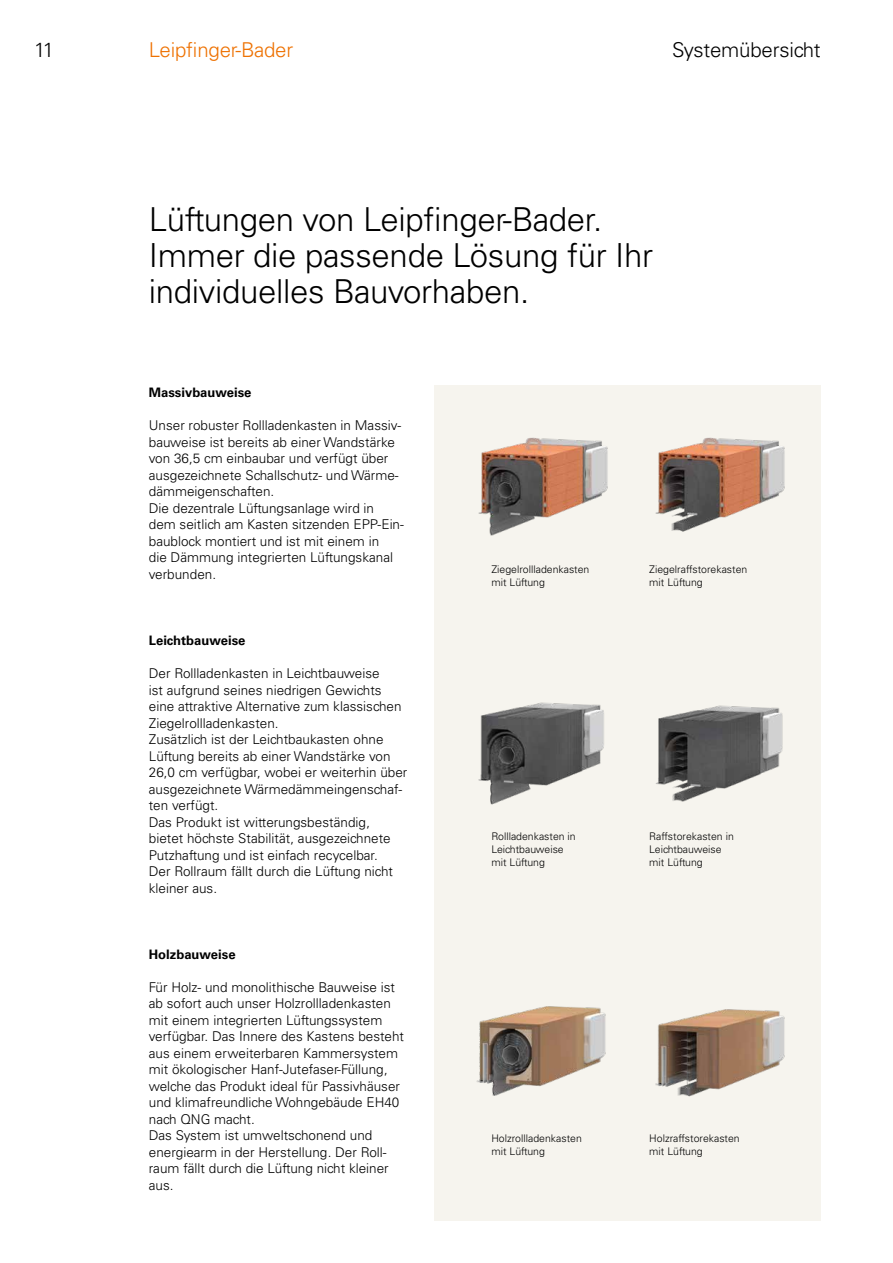
<style>
.page{position:relative;width:893px;height:1263px;background:#fff}
.page>*{position:absolute;margin:0;border:0;box-sizing:border-box;transform-origin:0 0}
.t1{font:300 33px/36px "Univers LT Std";letter-spacing:-.01em;color:#000}
.t2{font:300 20.4px "Univers LT Std";letter-spacing:-.01em;color:#000}
.t3{font:300 20.4px "Univers LT Std";letter-spacing:-.01em;color:#ee7203}
.t4{font:300 13.5px/16.5px "Univers LT Std";color:#000}
.t5{font:700 13.05px "Univers LT Std";color:#000}
.t6{font:300 10.5px/12.8px "Univers LT Std";color:#000}
</style>
<div class="page">
<div style="left:434px;top:385px;width:387px;height:835px;background:#f6f4ee"></div>
<img style="left:655px;top:437px;width:130px;height:95px">
<img style="left:656px;top:705px;width:127px;height:97px">
<img style="left:655px;top:1009px;width:130px;height:88px">
<img style="left:478px;top:437px;width:130px;height:99px">
<img style="left:478px;top:702px;width:126px;height:103px">
<img style="left:476px;top:1006px;width:130px;height:90px">
<h2 class="t2" style="left:34px;top:38px;width:22px">11</h2>
<h2 class="t3" style="left:149px;top:38px;width:146px">Leipfinger-Bader</h2>
<h2 class="t2" style="left:672px;top:38px;width:150px">Systemübersicht</h2>
<h1 class="t1" style="left:149px;top:202px;width:506px">Lüftungen von Leipfinger-Bader.<br>Immer die passende Lösung für Ihr individuelles Bauvorhaben.</h1>
<p class="t5" style="left:149px;top:385px;width:104px">Massivbauweise</p>
<p class="t4" style="left:149px;top:417px;width:257px">Unser robuster Rollladenkasten in Massiv&shy;bauweise ist bereits ab einer Wandstärke von 36,5 cm einbaubar und verfügt über ausgezeichnete Schallschutz- und Wärme&shy;dämmeigenschaften.<br>Die dezentrale Lüftungsanlage wird in dem seitlich am Kasten sitzenden EPP-Ein&shy;baublock montiert und ist mit einem in<br>die Dämmung integrierten Lüftungskanal verbunden.</p>
<p class="t5" style="left:149px;top:633px;width:98px">Leichtbauweise</p>
<p class="t4" style="left:149px;top:665px;width:260px">Der Rollladenkasten in Leichtbauweise<br>ist aufgrund seines niedrigen Gewichts eine attraktive Alternative zum klassischen Ziegelrollladenkasten.<br>Zusätzlich ist der Leichtbaukasten ohne Lüftung bereits ab einer Wandstärke von 26,0 cm verfügbar, wobei er weiterhin über ausgezeichnete Wärmedämmeingenschaf&shy;ten verfügt.<br>Das Produkt ist witterungsbeständig, bietet höchste Stabilität, ausgezeichnete Putzhaftung und ist einfach recycelbar.<br>Der Rollraum fällt durch die Lüftung nicht kleiner aus.</p>
<p class="t5" style="left:149px;top:946px;width:88px">Holzbauweise</p>
<p class="t4" style="left:149px;top:978px;width:257px">Für Holz- und monolithische Bauweise ist ab sofort auch unser Holzrollladenkasten mit einem integrierten Lüftungssystem verfügbar. Das Innere des Kastens besteht aus einem erweiterbaren Kammersystem mit ökologischer Hanf-Jutefaser-Füllung, welche das Produkt ideal für Passivhäuser und klimafreundliche Wohngebäude EH40 nach QNG macht.<br>Das System ist umweltschonend und energiearm in der Herstellung. Der Roll&shy;raum fällt durch die Lüftung nicht kleiner aus.</p>
<p class="t6" style="left:491px;top:563px;width:100px">Ziegelrollladenkasten mit Lüftung</p>
<p class="t6" style="left:649px;top:563px;width:100px">Ziegelraffstorekasten mit Lüftung</p>
<p class="t6" style="left:491px;top:830px;width:86px">Rollladenkasten in<br>Leichtbauweise mit Lüftung</p>
<p class="t6" style="left:649px;top:830px;width:86px">Raffstorekasten in<br>Leichtbauweise mit Lüftung</p>
<p class="t6" style="left:491px;top:1132px;width:92px">Holzrollladenkasten mit Lüftung</p>
<p class="t6" style="left:649px;top:1132px;width:92px">Holzraffstorekasten mit Lüftung</p>
</div>
